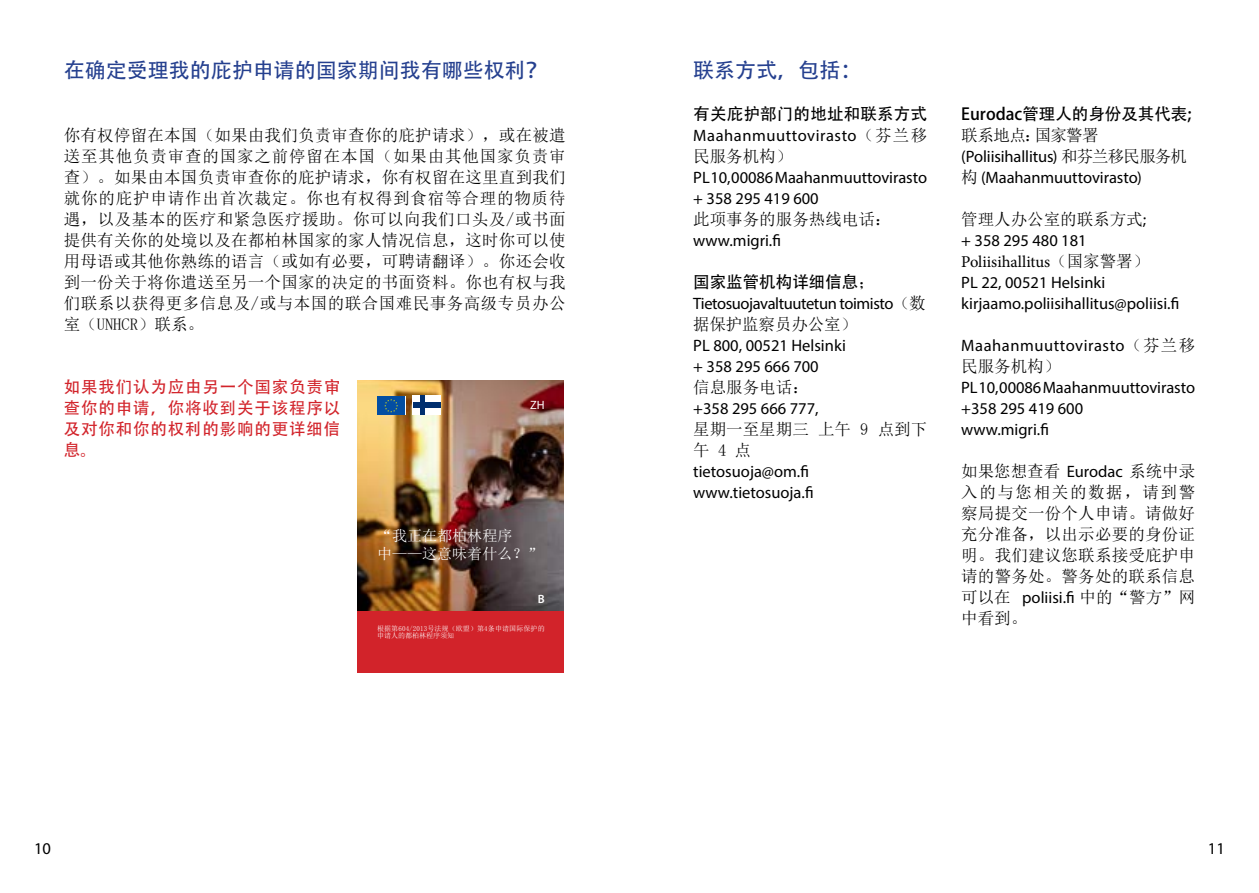
<style>
.page{position:relative;width:1259px;height:893px;background:#fff}
.page>*{position:absolute;margin:0;border:0;box-sizing:border-box;transform-origin:0 0}
.Default_question{font:21px "Adobe Heiti Std";color:#25408f}
.väliotsikko{font:16.5px/21px "Sim Sun";letter-spacing:.015em;color:#000;text-align:justify}
.väliotsikko-2{font:16.5px/21px "Myriad Pro";color:#000;text-align:justify}
.väliotsikko-3{font:16.5px/21px "Adobe Heiti Std";letter-spacing:.05em;color:#d2232a;text-align:justify}
.väliotsikko-4{font:16.5px/21px "Myriad Pro";letter-spacing:-.025em;color:#000}
.väliotsikko-5{font:16.5px "Adobe Heiti Std";color:#000}
.väliotsikko-6{font:16.5px/21px "Myriad Pro";letter-spacing:.035em;color:#000}
.väliotsikko-7{font:16.5px "Minion Pro";color:#000}
.t1{font:15px/18px "Sim Sun";color:#fff}
.t2{font:12px "Myriad Pro";color:#fff}
.t3{font:600 12px "Myriad Pro";color:#fff}
.t4{font:7.05px/7.1px "Sim Sun";letter-spacing:.015em;color:#fff}
.s1{font-family:"Adobe Heiti Std"}
.s2{font-family:"Sim Sun"}
.s3{font-family:"Myriad Pro"}
</style>
<div class="page">
<img style="left:357px;top:381px;width:207px;height:230px">
<div style="left:357px;top:611px;width:207px;height:62px;background:#d2232a"></div>
<div style="left:377px;top:396px;width:28px;height:19px;background:#034ea2"></div>
<svg style="left:384px;top:399px;width:14px;height:13px"></svg>
<svg style="left:440px;top:396px;width:1px;height:19px"></svg>
<div style="left:412px;top:396px;width:28px;height:19px;background:#fff"></div>
<div style="left:420px;top:396px;width:5px;height:19px;background:#002f6e"></div>
<div style="left:412px;top:403px;width:28px;height:5px;background:#002f6e"></div>
<p class="Default_question" style="left:64px;top:58px;width:485px">在确定受理我的庇护申请的国家期间我有哪些权利？</p>
<h3 class="väliotsikko" style="left:64px;top:125px;width:503px">你有权停留在本国（如果由我们负责审查你的庇护请求），或在被遣送至其他负责审查的国家之前停留在本国（如果由其他国家负责审查）。如果由本国负责审查你的庇护请求，你有权留在这里直到我们就你的庇护申请作出首次裁定。你也有权得到食宿等合理的物质待遇，以及基本的医疗和紧急医疗援助。你可以向我们口头及/或书面提供有关你的处境以及在都柏林国家的家人情况信息，这时你可以使用母语或其他你熟练的语言（或如有必要，可聘请翻译）。你还会收到一份关于将你遣送至另一个国家的决定的书面资料。你也有权与我们联系以获得更多信息及/或与本国的联合国难民事务高级专员办公室（UNHCR）联系。</h3>
<h3 class="väliotsikko-3" style="left:64px;top:377px;width:278px">如果我们认为应由另一个国家负责审查你的申请，你将收到关于该程序以及对你和你的权利的影响的更详细信息。</h3>
<p class="t2" style="left:530px;top:397px;width:16px">ZH</p>
<p class="t1" style="left:377px;top:527px;width:167px">“我正在都柏林程序中——这意味着什么？”</p>
<p class="t3" style="left:538px;top:592px;width:8px">B</p>
<p class="t4" style="left:377px;top:625px;width:169px">根据第604/2013号法规（欧盟）第4条申请国际保护的申请人的都柏林程序须知</p>
<p class="Default_question" style="left:693px;top:58px;width:170px">联系方式，包括：</p>
<h3 class="väliotsikko-2" style="left:693px;top:104px;width:235px"><span class="s1">有关庇护部门的地址和联系方式</span>Maahanmuuttovirasto<span class="s2">（芬兰移民服务机构）</span></h3>
<h3 class="väliotsikko-2" style="left:693px;top:167px;width:235px">PL 10, 00086 Maahanmuuttovirasto</h3>
<h3 class="väliotsikko-2" style="left:693px;top:188px;width:127px">+ 358 295 419 600</h3>
<h3 class="väliotsikko" style="left:693px;top:209px;width:199px">此项事务的服务热线电话：</h3>
<h3 class="väliotsikko-2" style="left:693px;top:230px;width:89px">www.migri.fi</h3>
<h3 class="väliotsikko-5" style="left:693px;top:272px;width:183px">国家监管机构详细信息<span class="s2">；</span></h3>
<h3 class="väliotsikko-4" style="left:693px;top:293px;width:234px">Tietosuojavaltuutetun toimisto<span class="s2">（数据保护监察员办公室）</span></h3>
<h3 class="väliotsikko-2" style="left:693px;top:335px;width:154px">PL 800, 00521 Helsinki</h3>
<h3 class="väliotsikko-2" style="left:693px;top:356px;width:127px">+ 358 295 666 700</h3>
<h3 class="väliotsikko" style="left:693px;top:377px;width:117px">信息服务电话：</h3>
<h3 class="väliotsikko-2" style="left:693px;top:398px;width:127px">+358 295 666 777,</h3>
<h3 class="väliotsikko" style="left:693px;top:419px;width:235px">星期一至星期三 上午 9 点到下午 4 点</h3>
<h3 class="väliotsikko-2" style="left:693px;top:461px;width:117px">tietosuoja@om.fi</h3>
<h3 class="väliotsikko-2" style="left:693px;top:482px;width:122px">www.tietosuoja.fi</h3>
<h3 class="väliotsikko-5" style="left:961px;top:104px;width:232px">Eurodac管理人的身份及其代表;</h3>
<h3 class="väliotsikko-2" style="left:961px;top:125px;width:227px;text-align:left"><span class="s2">联系地点：国家警署</span>(Poliisihallitus) <span class="s2">和芬兰移民服务机构</span> (Maahanmuuttovirasto)</h3>
<h3 class="väliotsikko" style="left:961px;top:209px;width:186px">管理人办公室的联系方式<span class="s3">;</span></h3>
<h3 class="väliotsikko-2" style="left:961px;top:230px;width:127px">+ 358 295 480 181</h3>
<h3 class="väliotsikko-7" style="left:961px;top:251px;width:189px">Poliisihallitus<span class="s2">（国家警署）</span></h3>
<h3 class="väliotsikko-2" style="left:961px;top:272px;width:146px">PL 22, 00521 Helsinki</h3>
<h3 class="väliotsikko-2" style="left:961px;top:293px;width:219px">kirjaamo.poliisihallitus@poliisi.fi</h3>
<h3 class="väliotsikko-6" style="left:961px;top:335px;width:235px">Maahanmuuttovirasto<span class="s2">（芬兰移民服务机构）</span></h3>
<h3 class="väliotsikko-2" style="left:961px;top:377px;width:235px">PL 10, 00086 Maahanmuuttovirasto</h3>
<h3 class="väliotsikko-2" style="left:961px;top:398px;width:123px">+358 295 419 600</h3>
<h3 class="väliotsikko-2" style="left:961px;top:419px;width:89px">www.migri.fi</h3>
<h3 class="väliotsikko" style="left:961px;top:461px;width:235px">如果您想查看 <span class="s3">Eurodac</span> 系统中录入的与您相关的数据，请到警察局提交一份个人申请。请做好充分准备，以出示必要的身份证明。我们建议您联系接受庇护申请的警务处。警务处的联系信息可以在 <span class="s3">poliisi.fi</span> 中的“警方”网中看到。</h3>
<p class="väliotsikko-2" style="left:34px;top:838px;width:18px">10</p>
<p class="väliotsikko-2" style="left:1208px;top:838px;width:18px">11</p>
</div>
